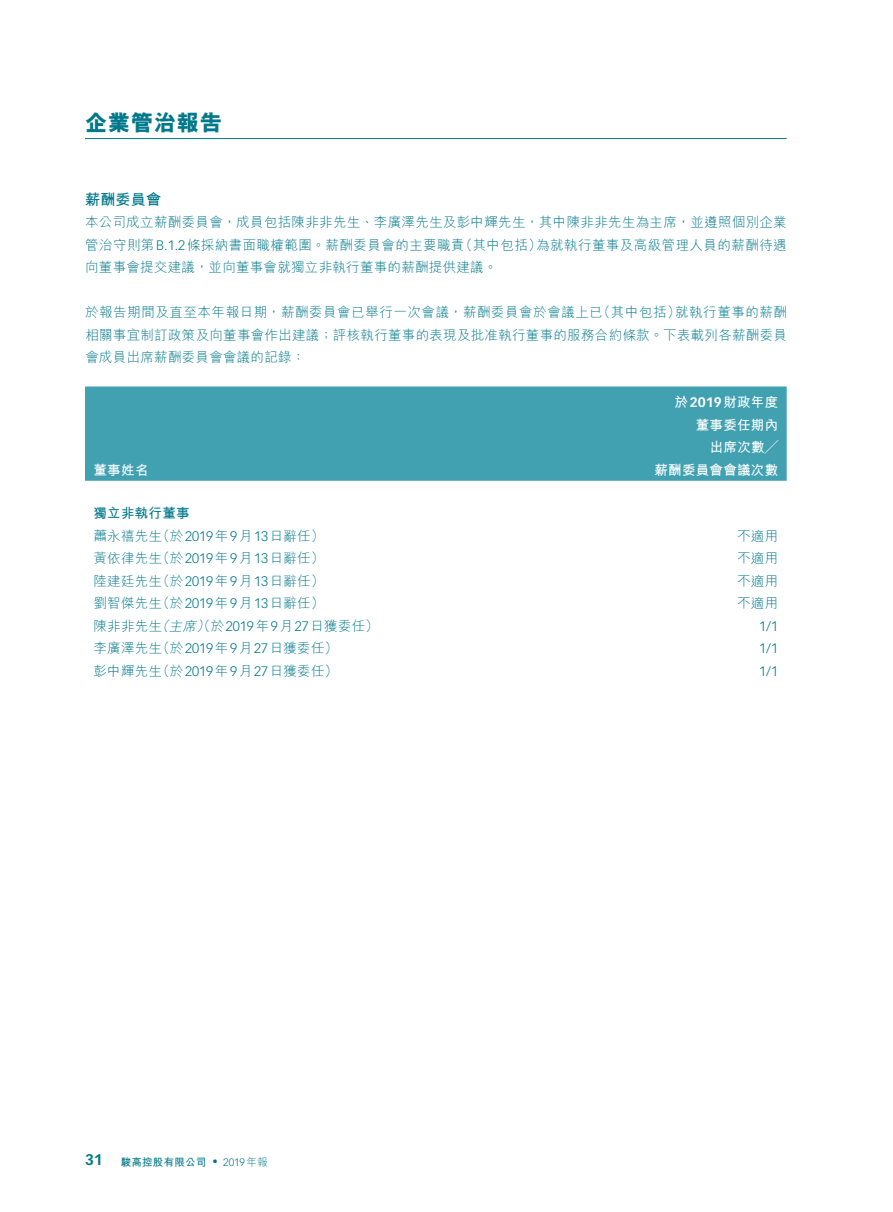
<style>
.page{position:relative;width:893px;height:1212px;background:#fff}
.page>*{position:absolute;margin:0;border:0;box-sizing:border-box;transform-origin:0 0}
.t1{font:800 22.5px "M Hei HK";letter-spacing:.02em;color:#00788b}
.t2{font:700 15px "M Hei HK";letter-spacing:.02em;color:#00788b}
.t3{font:700 15px "Vectora LT Std";color:#00788b}
.t4{font:300 13.5px/22.5px "M Hei HK";letter-spacing:.02em;color:#00788b}
.t5{font:700 13.5px/22.5px "M Hei HK";letter-spacing:.02em;color:#fff;text-align:right}
.t6{font:300 13.5px "Vectora LT Std";color:#00788b}
.t7{font:300 13.5px "M Hei HK";letter-spacing:.04em;color:#00788b}
.t8{font:700 13.5px "M Hei HK";letter-spacing:.02em;color:#00788b}
.t9{font:italic 300 13.5px "M Hei HK";color:#00788b}
.t10{font:700 10.5px "M Hei HK";letter-spacing:.02em;color:#00788b}
.t11{font:300 10.5px "Vectora LT Std";color:#00788b}
.s1{font-family:"Vectora LT Std"}
.s2{font-style:italic}
.s3{font-family:"M Hei HK"}
</style>
<div class="page">
<hr style="left:85px;top:138px;width:702px;height:1px;background:#00788b">
<div style="left:85px;top:386px;width:702px;height:95px;background:#41a1b1"></div>
<h1 class="t1" style="left:85px;top:112px;width:139px">企業管治報告</h1>
<p class="t2" style="left:85px;top:188px;width:78px">薪酬委員會</p>
<p class="t4" style="left:85px;top:211px;width:703px;text-align:right">本公司成立薪酬委員會，成員包括陳非非先生、李廣澤先生及彭中輝先生，其中陳非非先生為主席，並遵照個別企業為就執行董事及高級管理人員的薪酬待遇</p>
<p class="t4" style="left:459px;top:233px;width:84px">（其中包括）</p>
<p class="t4" style="left:85px;top:233px;width:414px">管治守則第<span class="s1">B.1.2</span>條採納書面職權範圍。薪酬委員會的主要職責<br>向董事會提交建議，並向董事會就獨立非執行董事的薪酬提供建議。</p>
<p class="t4" style="left:597px;top:301px;width:85px">（其中包括）</p>
<p class="t4" style="left:85px;top:301px;width:703px">於報告期間及直至本年報日期，薪酬委員會已舉行一次會議，薪酬委員會於會議上已<br>相關事宜制訂政策及向董事會作出建議；評核執行董事的表現及批准執行董事的服務合約條款。下表載列各薪酬委員會成員出席薪酬委員會會議的記錄：</p>
<p class="t7" style="left:675px;top:305px;width:113px">就執行董事的薪酬</p>
<p class="t5" style="left:94px;top:457px;width:56px">董事姓名</p>
<p class="t5" style="left:654px;top:390px;width:125px">於<span class="s1">2019</span>財政年度<br>董事委任期內<br>出席次數╱<br>薪酬委員會會議次數</p>
<p class="t8" style="left:94px;top:503px;width:98px">獨立非執行董事</p>
<p class="t4" style="left:94px;top:524px;width:70px">蕭永禧先生</p>
<p class="t4" style="left:156px;top:524px;width:169px">（於<span class="s1">2019</span>年<span class="s1">9</span>月<span class="s1">13</span>日辭任）</p>
<p class="t4" style="left:737px;top:524px;width:43px">不適用</p>
<p class="t4" style="left:156px;top:547px;width:169px">（於<span class="s1">2019</span>年<span class="s1">9</span>月<span class="s1">13</span>日辭任）</p>
<p class="t4" style="left:94px;top:547px;width:70px">黃依律先生</p>
<p class="t4" style="left:737px;top:547px;width:43px">不適用</p>
<p class="t4" style="left:156px;top:569px;width:169px">（於<span class="s1">2019</span>年<span class="s1">9</span>月<span class="s1">13</span>日辭任）</p>
<p class="t4" style="left:94px;top:569px;width:70px">陸建廷先生</p>
<p class="t4" style="left:737px;top:569px;width:43px">不適用</p>
<p class="t4" style="left:156px;top:592px;width:169px">（於<span class="s1">2019</span>年<span class="s1">9</span>月<span class="s1">13</span>日辭任）</p>
<p class="t4" style="left:94px;top:592px;width:70px">劉智傑先生</p>
<p class="t4" style="left:737px;top:592px;width:43px">不適用</p>
<p class="t9" style="left:155px;top:619px;width:18px">（</p>
<p class="t4" style="left:196px;top:614px;width:184px"><span class="s2">）</span>（於<span class="s1">2019</span>年<span class="s1">9</span>月<span class="s1">27</span>日獲委任(</p>
<p class="t4" style="left:94px;top:614px;width:70px">陳非非先生</p>
<p class="t9" style="left:169px;top:619px;width:32px">主席</p>
<p class="t6" style="left:759px;top:618px;width:21px">1/1</p>
<p class="t4" style="left:156px;top:637px;width:183px">（於<span class="s1">2019</span>年<span class="s1">9</span>月<span class="s1">27</span>日獲委任(</p>
<p class="t4" style="left:94px;top:637px;width:70px">李廣澤先生</p>
<p class="t6" style="left:759px;top:640px;width:21px">1/1</p>
<p class="t4" style="left:156px;top:659px;width:183px">（於<span class="s1">2019</span>年<span class="s1">9</span>月<span class="s1">27</span>日獲委任(</p>
<p class="t4" style="left:94px;top:659px;width:70px">彭中輝先生</p>
<p class="t6" style="left:759px;top:663px;width:21px">1/1</p>
<p class="t3" style="left:85px;top:1150px;width:19px">31</p>
<p class="t10" style="left:121px;top:1154px;width:87px">駿高控股有限公司</p>
<p class="t11" style="left:223px;top:1156px;width:46px">2019<span class="s3">年報</span></p>
<p class="t11" style="left:213px;top:1155px;width:7px">•</p>
</div>
